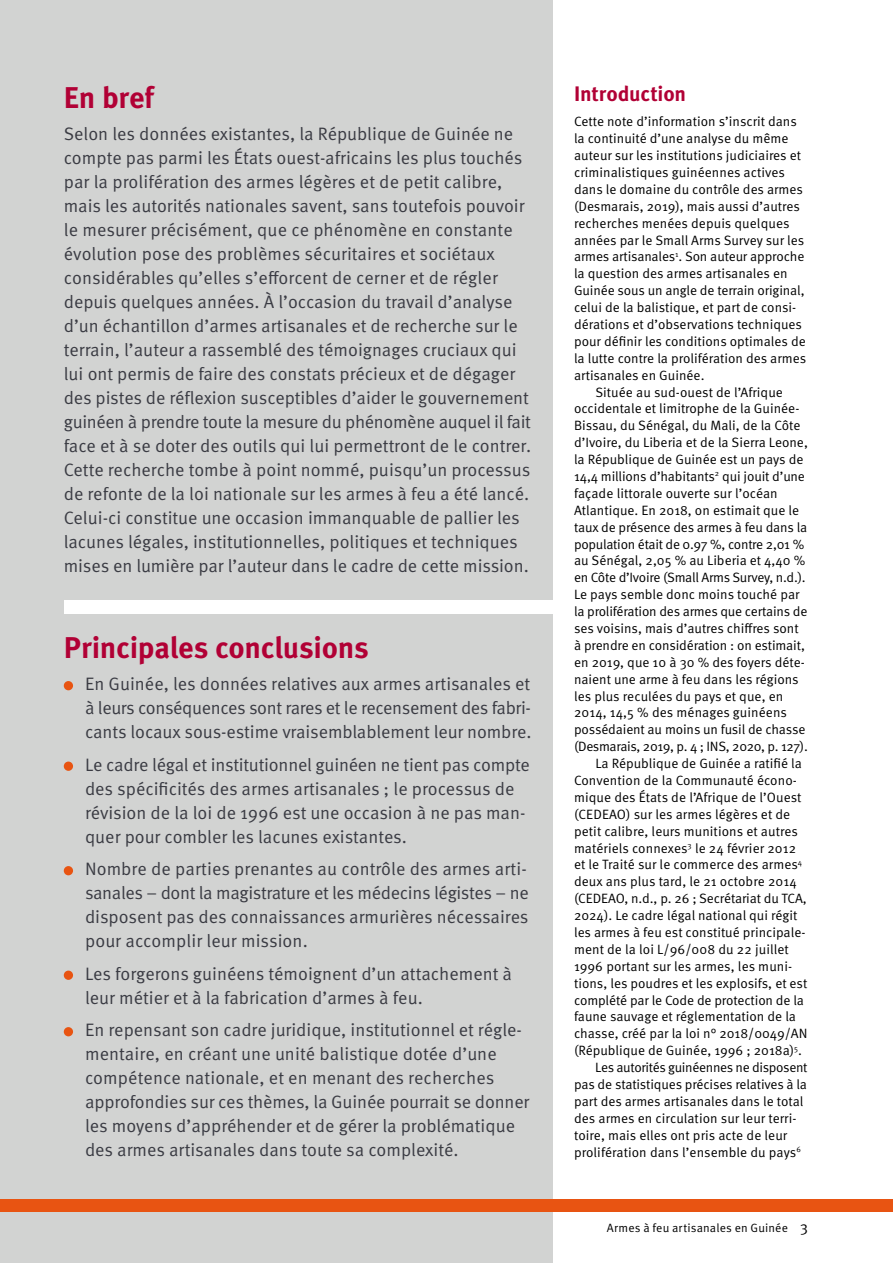
<style>
.page{position:relative;width:893px;height:1263px;background:#fff}
.page>*{position:absolute;margin:0;border:0;box-sizing:border-box;transform-origin:0 0}
.t1{font:700 30px "Meta Pro";letter-spacing:-.01em;color:#b10035}
.t2{font:700 21px "Meta Pro";letter-spacing:-.005em;color:#b10035}
.t3{font:18px/24px "Meta Pro Norm";color:#3a3b43}
.t4{font:13.5px "Meta Pro Norm";color:#000}
.t5{font:13.5px "Meta Pro Norm";letter-spacing:-.02em;color:#000}
.t6{font:13.5px "Meta Pro Norm";letter-spacing:-.025em;color:#000}
.t7{font:12px "Meta Pro Norm";letter-spacing:.015em;color:#000}
.s1{font-size:15px}
</style>
<div class="page">
<div style="left:0;top:0;width:553px;height:1263px;background:#d2d3d2"></div>
<div style="left:0;top:1199px;width:893px;height:13px;background:#e85412"></div>
<div style="left:64px;top:600px;width:499px;height:14px;background:#fff"></div>
<div style="left:64px;top:681px;width:9px;height:9px;background:#e85412;border-radius:50%"></div>
<div style="left:64px;top:761px;width:9px;height:10px;background:#e85412;border-radius:50%"></div>
<div style="left:64px;top:866px;width:9px;height:9px;background:#e85412;border-radius:50%"></div>
<div style="left:64px;top:970px;width:9px;height:10px;background:#e85412;border-radius:50%"></div>
<div style="left:64px;top:1027px;width:9px;height:9px;background:#e85412;border-radius:50%"></div>
<h1 class="t1" style="left:64px;top:74px;width:92px">En bref</h1>
<p class="t3" style="left:64px;top:121px;width:469px">Selon les données existantes, la République de Guinée ne compte pas parmi les États ouest-africains les plus touchés par la prolifération des armes légères et de petit calibre, mais les autorités nationales savent, sans toutefois pouvoir le mesurer précisément, que ce phénomène en constante évolution pose des problèmes sécuritaires et sociétaux considérables qu’elles s’efforcent de cerner et de régler depuis quelques années. À l’occasion du travail d’analyse d’un échantillon d’armes artisanales et de recherche sur le terrain, l’auteur a rassemblé des témoignages cruciaux qui lui ont permis de faire des constats précieux et de dégager des pistes de réflexion susceptibles d’aider le gouvernement guinéen à prendre toute la mesure du phénomène auquel il fait face et à se doter des outils qui lui permettront de le contrer.<br>Cette recherche tombe à point nommé, puisqu’un processus de refonte de la loi nationale sur les armes à feu a été lancé.<br>Celui-ci constitue une occasion immanquable de pallier les lacunes légales, institutionnelles, politiques et techniques mises en lumière par l’auteur dans le cadre de cette mission.</p>
<h1 class="t1" style="left:64px;top:624px;width:307px">Principales conclusions</h1>
<h3 class="t3" style="left:85px;top:671px;width:448px;text-align:justify">En Guinée, les données relatives aux armes artisanales et à leurs conséquences sont rares et le recensement des fabri&shy;cants locaux sous-estime vraisemblablement leur nombre.</h3>
<h3 class="t3" style="left:85px;top:751px;width:446px">Le cadre légal et institutionnel guinéen ne tient pas compte des spécificités des armes artisanales ; le processus de révision de la loi de 1996 est une occasion à ne pas man&shy;quer pour combler les lacunes existantes.</h3>
<h3 class="t3" style="left:85px;top:856px;width:445px;text-align:justify">Nombre de parties prenantes au contrôle des armes arti&shy;sanales – dont la magistrature et les médecins légistes – ne disposent pas des connaissances armurières nécessaires pour accomplir leur mission.</h3>
<h3 class="t3" style="left:85px;top:960px;width:428px">Les forgerons guinéens témoignent d’un attachement à leur métier et à la fabrication d’armes à feu.</h3>
<p class="t3" style="left:85px;top:1017px;width:446px">En repensant son cadre juridique, institutionnel et régle&shy;mentaire, en créant une unité balistique dotée d’une compétence nationale, et en menant des recherches approfondies sur ces thèmes, la Guinée pourrait se donner les moyens d’appréhender et de gérer la problématique des armes artisanales dans toute sa complexité.</p>
<h2 class="t2" style="left:574px;top:77px;width:114px">Introduction</h2>
<p class="t4" style="left:574px;top:111px;width:224px">Cette note d’information s’inscrit dans</p>
<p class="t4" style="left:574px;top:128px;width:216px">la continuité d’une analyse du même</p>
<p class="t4" style="left:574px;top:145px;width:229px">auteur sur les institutions judiciaires et</p>
<p class="t4" style="left:574px;top:162px;width:213px">criminalistiques guinéennes actives</p>
<p class="t4" style="left:574px;top:179px;width:230px">dans le domaine du contrôle des armes</p>
<p class="t4" style="left:574px;top:196px;width:227px">(Desmarais, 2019), mais aussi d’autres</p>
<p class="t4" style="left:574px;top:213px;width:217px">recherches menées depuis quelques</p>
<p class="t4" style="left:574px;top:230px;width:232px">années par le Small Arms Survey sur les</p>
<p class="t4" style="left:574px;top:246px;width:232px">armes artisanales<sup>1</sup>. Son auteur approche</p>
<p class="t4" style="left:574px;top:263px;width:215px">la question des armes artisanales en</p>
<p class="t4" style="left:574px;top:280px;width:232px">Guinée sous un angle de terrain original,</p>
<p class="t4" style="left:574px;top:297px;width:224px">celui de la balistique, et part de consi-</p>
<p class="t4" style="left:574px;top:314px;width:229px">dérations et d’observations techniques</p>
<p class="t4" style="left:574px;top:331px;width:233px">pour définir les conditions optimales de</p>
<p class="t4" style="left:574px;top:348px;width:234px">la lutte contre la prolifération des armes</p>
<p class="t4" style="left:574px;top:365px;width:132px">artisanales en Guinée.</p>
<p class="t4" style="left:595px;top:382px;width:189px">Située au sud-ouest de l’Afrique</p>
<p class="t4" style="left:574px;top:398px;width:227px">occidentale et limitrophe de la Guinée-</p>
<p class="t4" style="left:574px;top:415px;width:228px">Bissau, du Sénégal, du Mali, de la Côte</p>
<p class="t4" style="left:574px;top:432px;width:235px">d’Ivoire, du Liberia et de la Sierra Leone,</p>
<p class="t4" style="left:574px;top:449px;width:231px">la République de Guinée est un pays de</p>
<p class="t4" style="left:574px;top:466px;width:232px">14,4 millions d’habitants<sup>2</sup> qui jouit d’une</p>
<p class="t4" style="left:574px;top:483px;width:205px">façade littorale ouverte sur l’océan</p>
<p class="t4" style="left:574px;top:500px;width:227px">Atlantique. En 2018, on estimait que le</p>
<p class="t4" style="left:574px;top:517px;width:235px">taux de présence des armes à feu dans la</p>
<p class="t5" style="left:574px;top:534px;width:232px">population était de 0.97 %, contre 2,01 %</p>
<p class="t4" style="left:574px;top:550px;width:233px">au Sénégal, 2,05 % au Liberia et 4,40 %</p>
<p class="t5" style="left:574px;top:567px;width:233px">en Côte d’Ivoire (Small Arms Survey, n.d.).</p>
<p class="t4" style="left:574px;top:584px;width:227px">Le pays semble donc moins touché par</p>
<p class="t4" style="left:574px;top:601px;width:235px">la prolifération des armes que certains de</p>
<p class="t4" style="left:574px;top:618px;width:226px">ses voisins, mais d’autres chiffres sont</p>
<p class="t4" style="left:574px;top:635px;width:232px">à prendre en considération : on estimait,</p>
<p class="t4" style="left:574px;top:652px;width:232px">en 2019, que 10 à 30 % des foyers déte-</p>
<p class="t4" style="left:574px;top:669px;width:226px">naient une arme à feu dans les régions</p>
<p class="t4" style="left:574px;top:686px;width:211px">les plus reculées du pays et que, en</p>
<p class="t4" style="left:574px;top:702px;width:215px">2014, 14,5 % des ménages guinéens</p>
<p class="t4" style="left:574px;top:719px;width:233px">possédaient au moins un fusil de chasse</p>
<p class="t6" style="left:574px;top:736px;width:235px">(Desmarais, 2019, p. 4 ; INS, 2020, p. 127).</p>
<p class="t4" style="left:595px;top:753px;width:208px">La République de Guinée a ratifié la</p>
<p class="t4" style="left:574px;top:770px;width:224px">Convention de la Communauté écono-</p>
<p class="t4" style="left:574px;top:787px;width:229px">mique des États de l’Afrique de l’Ouest</p>
<p class="t4" style="left:574px;top:804px;width:218px">(CEDEAO) sur les armes légères et de</p>
<p class="t4" style="left:574px;top:821px;width:225px">petit calibre, leurs munitions et autres</p>
<p class="t4" style="left:574px;top:838px;width:224px">matériels connexes<sup>3</sup> le 24 février 2012</p>
<p class="t4" style="left:574px;top:854px;width:230px">et le Traité sur le commerce des armes<sup>4</sup></p>
<p class="t4" style="left:574px;top:871px;width:224px">deux ans plus tard, le 21 octobre 2014</p>
<p class="t4" style="left:574px;top:888px;width:234px">(CEDEAO, n.d., p. 26 ; Secrétariat du TCA,</p>
<p class="t4" style="left:574px;top:905px;width:225px">2024). Le cadre légal national qui régit</p>
<p class="t4" style="left:574px;top:922px;width:233px">les armes à feu est constitué principale-</p>
<p class="t4" style="left:574px;top:939px;width:216px">ment de la loi L/96/008 du 22 juillet</p>
<p class="t4" style="left:574px;top:956px;width:220px">1996 portant sur les armes, les muni-</p>
<p class="t4" style="left:574px;top:973px;width:235px">tions, les poudres et les explosifs, et est</p>
<p class="t4" style="left:574px;top:990px;width:231px">complété par le Code de protection de la</p>
<p class="t4" style="left:574px;top:1006px;width:223px">faune sauvage et réglementation de la</p>
<p class="t4" style="left:574px;top:1023px;width:235px">chasse, créé par la loi n° 2018/0049/AN</p>
<p class="t4" style="left:574px;top:1040px;width:229px">(République de Guinée, 1996 ; 2018a)<sup>5</sup>.</p>
<p class="t6" style="left:595px;top:1057px;width:214px">Les autorités guinéennes ne disposent</p>
<p class="t4" style="left:574px;top:1074px;width:234px">pas de statistiques précises relatives à la</p>
<p class="t4" style="left:574px;top:1091px;width:231px">part des armes artisanales dans le total</p>
<p class="t4" style="left:574px;top:1108px;width:224px">des armes en circulation sur leur terri-</p>
<p class="t4" style="left:574px;top:1125px;width:215px">toire, mais elles ont pris acte de leur</p>
<p class="t4" style="left:574px;top:1142px;width:228px">prolifération dans l’ensemble du pays<sup>6</sup></p>
<p class="t7" style="left:607px;top:1218px;width:203px">Armes à feu artisanales en Guinée <span class="s1">3</span></p>
</div>
